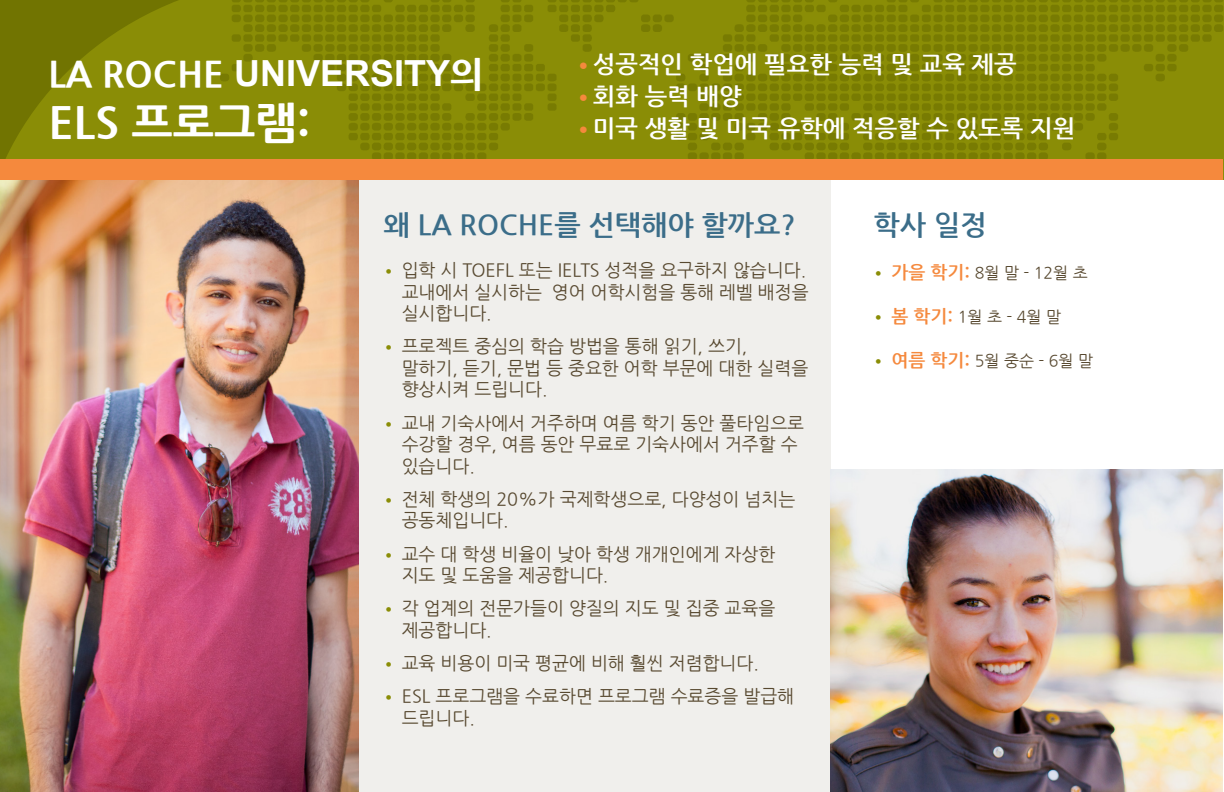
<style>
.page{position:relative;width:1224px;height:792px;background:#fff}
.page>*{position:absolute;margin:0;border:0;box-sizing:border-box;transform-origin:0 0}
.t1{font:800 44px "Nanum Gothic";color:#fff}
.t2{font:700 36px "Arial";color:#fff}
.t3{font:700 28px "Nanum Gothic";color:#3b6d89}
.t4{font:700 24px "Nanum Gothic";color:#fff}
.t5{font:18px/21.6px "Nanum Gothic";color:#584930}
.t6{font:16px "Nanum Gothic";color:#584930}
.s1{font-family:"Nanum Gothic";font-weight:800}
.s2{font-family:"Alright Sans";font-weight:400;color:#f5893d}
.s3{font-family:"Alright Sans";font-weight:300;color:#8a8d06}
.s4{font-family:"Alright Sans";font-weight:300;font-size:18px;color:#8a8d06}
.s5{font-weight:700;font-size:18px;color:#f5893d}
</style>
<div class="page">
<div style="left:359px;top:179px;width:472px;height:613px;background:#f0efec"></div>
<svg style="left:0;top:0;width:220px;height:159px;background:#818404"></svg>
<img style="left:220px;top:0;width:1004px;height:179px">
<img style="left:0;top:179px;width:359px;height:613px">
<div style="left:0;top:159px;width:1223px;height:20px;background:#f5893d"></div>
<img style="left:831px;top:469px;width:392px;height:323px">
<p class="t2" style="left:49px;top:49px;width:437px"><span class="s1">LA ROCHE</span> UNIVERSITY<span class="s1">의</span></p>
<p class="t1" style="left:49px;top:100px;width:264px">ELS 프로그램:</p>
<p class="t4" style="left:577px;top:53px;width:441px"><span class="s2">•</span>성공적인 학업에 필요한 능력 및 교육 제공</p>
<p class="t4" style="left:577px;top:85px;width:166px"><span class="s2">•</span>회화 능력 배양</p>
<p class="t4" style="left:577px;top:117px;width:500px"><span class="s2">•</span>미국 생활 및 미국 유학에 적응할 수 있도록 지원</p>
<p class="t3" style="left:384px;top:211px;width:414px">왜 LA ROCHE를 선택해야 할까요?</p>
<p class="t5" style="left:402px;top:260px;width:408px;text-indent:-18px"><span class="s3">•</span> 입학 시 TOEFL 또는 IELTS 성적을 요구하지 않습니다. 교내에서 실시하는 영어 어학시험을 통해 레벨 배정을 실시합니다.</p>
<p class="t5" style="left:402px;top:336px;width:408px;text-indent:-18px"><span class="s3">•</span> 프로젝트 중심의 학습 방법을 통해 읽기, 쓰기,<br>말하기, 듣기, 문법 등 중요한 어학 부문에 대한 실력을 향상시켜 드립니다.</p>
<p class="t5" style="left:402px;top:412px;width:404px;text-indent:-18px"><span class="s3">•</span> 교내 기숙사에서 거주하며 여름 학기 동안 풀타임으로 수강할 경우, 여름 동안 무료로 기숙사에서 거주할 수 있습니다.</p>
<p class="t5" style="left:402px;top:489px;width:395px;text-indent:-18px"><span class="s3">•</span> 전체 학생의 20%가 국제학생으로, 다양성이 넘치는 공동체입니다.</p>
<p class="t5" style="left:402px;top:543px;width:375px;text-indent:-18px"><span class="s3">•</span> 교수 대 학생 비율이 낮아 학생 개개인에게 자상한 지도 및 도움을 제공합니다.</p>
<p class="t5" style="left:402px;top:598px;width:375px;text-indent:-18px"><span class="s3">•</span> 각 업계의 전문가들이 양질의 지도 및 집중 교육을 제공합니다.</p>
<p class="t5" style="left:384px;top:653px;width:377px"><span class="s3">•</span> 교육 비용이 미국 평균에 비해 훨씬 저렴합니다.</p>
<p class="t5" style="left:402px;top:686px;width:394px;text-indent:-18px"><span class="s3">•</span> ESL 프로그램을 수료하면 프로그램 수료증을 발급해 드립니다.</p>
<p class="t3" style="left:874px;top:211px;width:115px">학사 일정</p>
<p class="t6" style="left:874px;top:265px;width:216px"><span class="s4">•</span> <span class="s5">가을 학기:</span> 8월 말 - 12월 초</p>
<p class="t6" style="left:874px;top:309px;width:189px"><span class="s4">•</span> <span class="s5">봄 학기:</span> 1월 초 - 4월 말</p>
<p class="t6" style="left:874px;top:353px;width:221px"><span class="s4">•</span> <span class="s5">여름 학기:</span> 5월 중순 - 6월 말</p>
</div>
